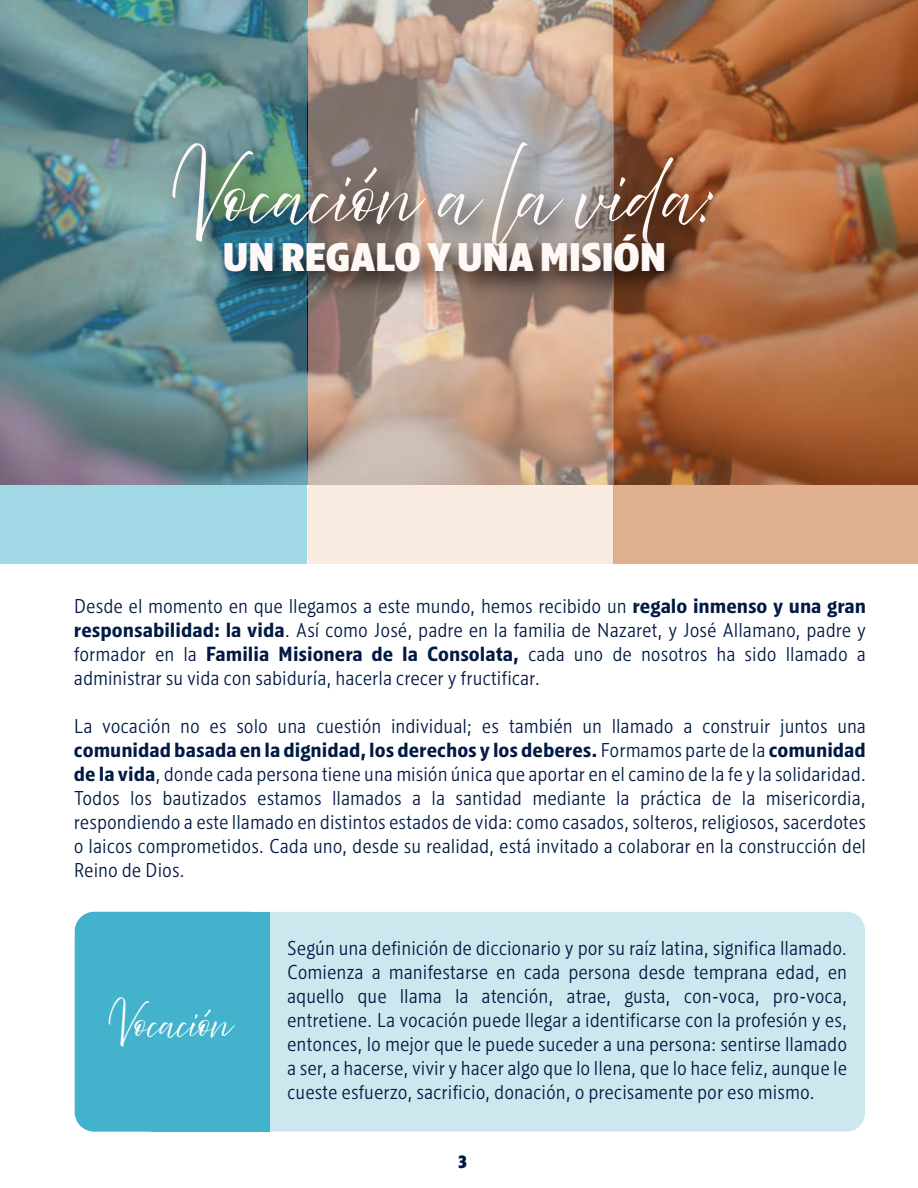
<style>
.page{position:relative;width:918px;height:1188px;background:#fff}
.page>*{position:absolute;margin:0;border:0;box-sizing:border-box;transform-origin:0 0}
.t1{font:60px "Abovethe Beyond Script";letter-spacing:-.03em;color:#fef9f6}
.t2{font:40.5px "Kranto Semi Cond Black Text";letter-spacing:-.025em;color:#fef9f6}
.t3{font:30px "Abovethe Beyond Script";letter-spacing:-.03em;color:#fff}
.t4{font:21px/24px "Kranto Semi Cond Light Text";color:#001a44;text-align:justify}
.t5{font:21px "Kranto Semi Cond Bold Text";color:#001a44}
.t6{font:18px "Kranto Semi Cond Black Text";color:#001a44}
.s1{font-family:"Kranto Semi Cond Bold Text"}
.s2{font-family:"Kranto Semi Cond Light Text"}
</style>
<div class="page">
<svg style="left:0;top:0;width:307px;height:564px;background:#70969d"></svg>
<svg style="left:308px;top:0;width:305px;height:564px;background:#cdb6a7"></svg>
<svg style="left:613px;top:0;width:305px;height:564px;background:#b17149"></svg>
<img style="left:157px;top:127px;width:592px;height:191px">
<img style="left:207px;top:219px;width:496px;height:147px">
<div style="left:76px;top:912px;width:789px;height:220px;background:#cce8ee;border-radius:18px"></div>
<div style="left:75px;top:912px;width:193px;height:220px;background:#43b2cd;border-radius:19px"></div>
<div style="left:151px;top:912px;width:118px;height:220px;background:#43b2cd"></div>
<h1 class="t1" style="left:191px;top:161px;width:523px">Vocación a la vida:</h1>
<h2 class="t2" style="left:222px;top:230px;width:446px">UN REGALO Y UNA MISIÓN</h2>
<p class="t4" style="left:74px;top:594px;width:794px">Desde el momento en que llegamos a este mundo, hemos recibido un <span class="s1">regalo inmenso y una gran responsabilidad: la vida</span>. Así como José, padre en la familia de Nazaret, y José Allamano, padre y formador en la <span class="s1">Familia Misionera de la Consolata,</span> cada uno de nosotros ha sido llamado a administrar su vida con sabiduría, hacerla crecer y fructificar.</p>
<p class="t4" style="left:74px;top:714px;width:794px">La vocación no es solo una cuestión individual; es también un llamado a construir juntos una</p>
<p class="t5" style="left:74px;top:737px;width:794px">comunidad basada en la dignidad, los derechos y los deberes. <span class="s2">Formamos parte de la</span> comunidad</p>
<p class="t4" style="left:74px;top:762px;width:794px"><span class="s1">de la vida</span>, donde cada persona tiene una misión única que aportar en el camino de la fe y la solidaridad.<br>Todos los bautizados estamos llamados a la santidad mediante la práctica de la misericordia, respondiendo a este llamado en distintos estados de vida: como casados, solteros, religiosos, sacerdotes o laicos comprometidos. Cada uno, desde su realidad, está invitado a colaborar en la construcción del Reino de Dios.</p>
<h3 class="t3" style="left:118px;top:1006px;width:115px">Vocación</h3>
<p class="t4" style="left:287px;top:936px;width:561px">Según una definición de diccionario y por su raíz latina, significa llamado.<br>Comienza a manifestarse en cada persona desde temprana edad, en aquello que llama la atención, atrae, gusta, con-voca, pro-voca, entretiene. La vocación puede llegar a identificarse con la profesión y es, entonces, lo mejor que le puede suceder a una persona: sentirse llamado a ser, a hacerse, vivir y hacer algo que lo llena, que lo hace feliz, aunque le cueste esfuerzo, sacrificio, donación, o precisamente por eso mismo.</p>
<p class="t6" style="left:458px;top:1150px;width:10px">3</p>
</div>
